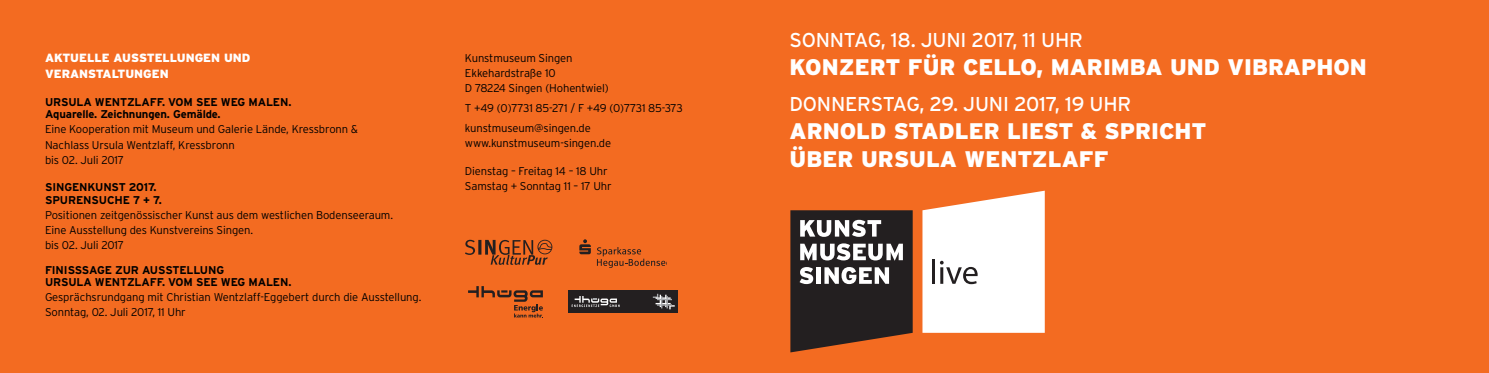
<style>
.page{position:relative;width:1489px;height:373px;background:#fff}
.page>*{position:absolute;margin:0;border:0;box-sizing:border-box;transform-origin:0 0}
.t1{font:900 22.5px/27.6px "Interstate";color:#fff}
.t2{font:20px "Interstate";letter-spacing:-.01em;color:#fff}
.t3{font:900 11.88px/16px "Interstate";color:#fff}
.t4{font:300 11.25px/15px "Interstate";letter-spacing:-.01em;color:#000}
.t5{font:700 11.25px/12.5px "Interstate";letter-spacing:-.01em;color:#000}
</style>
<div class="page">
<div style="left:0;top:0;width:1488px;height:372px;background:#f36b21"></div>
<svg style="left:790px;top:210px;width:122px;height:142px;background:#554844"></svg>
<svg style="left:922px;top:190px;width:122px;height:142px;background:#f9ede7"></svg>
<svg style="left:579px;top:239px;width:12px;height:15px"></svg>
<svg style="left:597px;top:247px;width:68px;height:20px"></svg>
<div style="left:568px;top:290px;width:109px;height:22px;background:#231f20"></div>
<svg style="left:571px;top:296px;width:48px;height:10px"></svg>
<svg style="left:652px;top:293px;width:22px;height:16px"></svg>
<svg style="left:468px;top:286px;width:75px;height:31px"></svg>
<svg style="left:465px;top:239px;width:87px;height:25px"></svg>
<p class="t3" style="left:45px;top:50px;width:207px">AKTUELLE AUSSTELLUNGEN UND<br>VERANSTALTUNGEN</p>
<p class="t5" style="left:45px;top:95px;width:248px">URSULA WENTZLAFF. VOM SEE WEG MALEN.<br>Aquarelle. Zeichnungen. Gemälde.</p>
<p class="t4" style="left:45px;top:122px;width:315px">Eine Kooperation mit Museum und Galerie Lände, Kressbronn &amp;<br>Nachlass Ursula Wentzlaff, Kressbronn<br>bis 02. Juli 2017</p>
<p class="t5" style="left:45px;top:180px;width:118px">SINGENKUNST 2017.<br>SPURENSUCHE 7 + 7.</p>
<p class="t4" style="left:45px;top:207px;width:349px">Positionen zeitgenössischer Kunst aus dem westlichen Bodenseeraum.<br>Eine Ausstellung des Kunstvereins Singen.<br>bis 02. Juli 2017</p>
<p class="t5" style="left:45px;top:263px;width:248px">FINISSSAGE ZUR AUSSTELLUNG<br>URSULA WENTZLAFF. VOM SEE WEG MALEN.</p>
<p class="t4" style="left:45px;top:289px;width:378px">Gesprächsrundgang mit Christian Wentzlaff-Eggebert durch die Ausstellung.<br>Sonntag, 02. Juli 2017, 11 Uhr</p>
<p class="t4" style="left:465px;top:50px;width:145px">Kunstmuseum Singen<br>Ekkehardstraße 10<br>D 78224 Singen (Hohentwiel)</p>
<p class="t4" style="left:465px;top:98px;width:219px;line-height:20px">T +49 (0)7731 85-271 / F +49 (0)7731 85-373 kunstmuseum@singen.de</p>
<p class="t4" style="left:465px;top:135px;width:148px">www.kunstmuseum-singen.de</p>
<p class="t4" style="left:465px;top:163px;width:148px">Dienstag – Freitag 14 – 18 Uhr<br>Samstag + Sonntag 11 – 17 Uhr</p>
<h2 class="t2" style="left:789px;top:28px;width:295px">SONNTAG, 18. JUNI 2017, 11 UHR</h2>
<h1 class="t1" style="left:789px;top:53px;width:579px">KONZERT FÜR CELLO, MARIMBA UND VIBRAPHON</h1>
<h2 class="t2" style="left:789px;top:92px;width:343px">DONNERSTAG, 29. JUNI 2017, 19 UHR</h2>
<h1 class="t1" style="left:789px;top:117px;width:418px">ARNOLD STADLER LIEST &amp; SPRICHT<br>ÜBER URSULA WENTZLAFF</h1>
</div>
